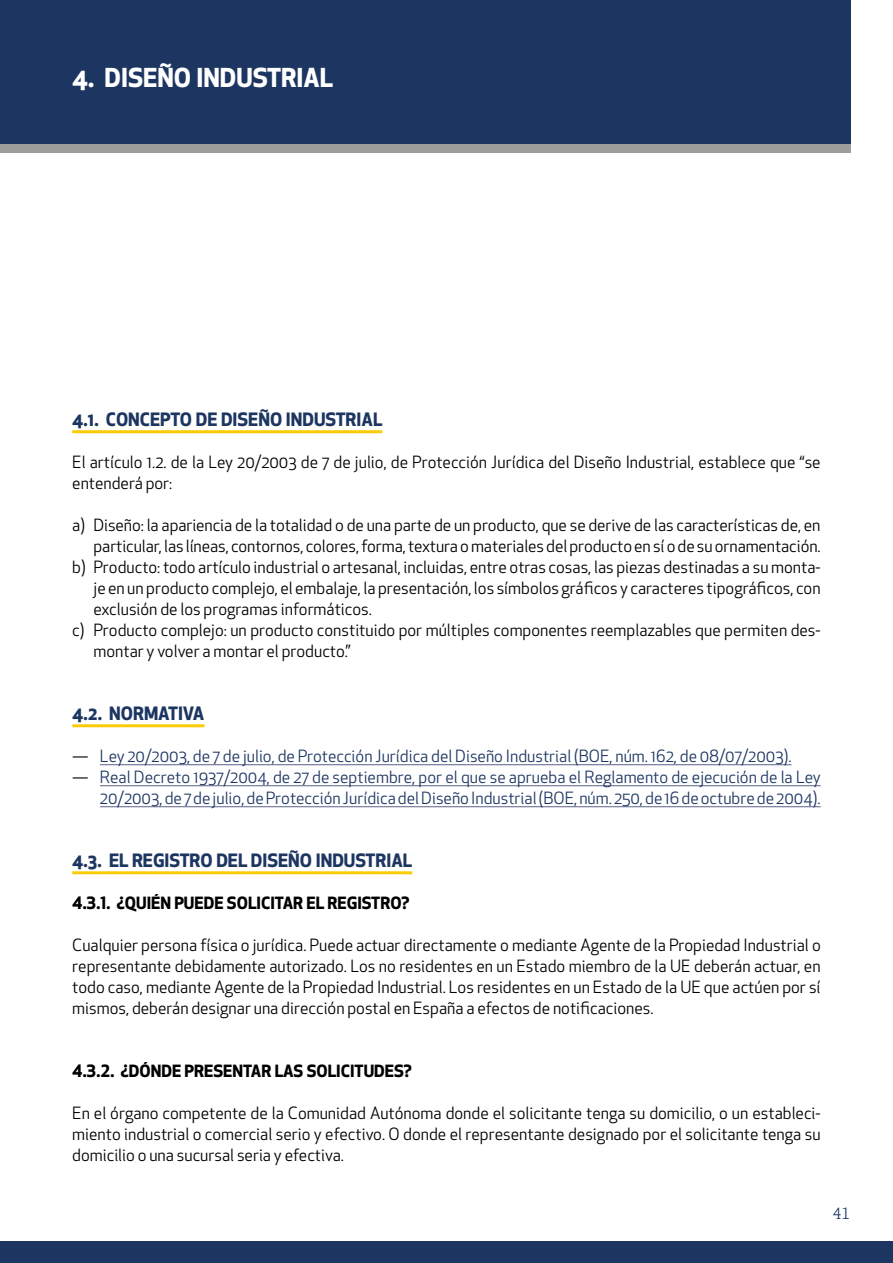
<style>
.page{position:relative;width:893px;height:1263px;background:#fff}
.page>*{position:absolute;margin:0;border:0;box-sizing:border-box;transform-origin:0 0}
.t1{font:700 25.5px "Apex New";color:#fff}
.t2{font:700 18px "Apex New";color:#1d3661}
.t3{font:16.5px/21px "Apex New";color:#000;text-align:justify}
.t4{font:16.5px/21px "Apex New";color:#1d3661;text-align:right}
.t5{font:700 16.5px "Apex New";color:#000}
.t6{font:15px "Apex Serif";color:#1d3661}
.s1{color:#000}
</style>
<div class="page">
<div style="left:0;top:0;width:850px;height:145px;background:#1d3661"></div>
<div style="left:0;top:1242px;width:893px;height:21px;background:#1d3661"></div>
<div style="left:0;top:145px;width:850px;height:8px;background:#9d9d9c"></div>
<hr style="left:72px;top:430px;width:310px;height:3px;background:#fbcb07">
<hr style="left:72px;top:724px;width:132px;height:3px;background:#fbcb07">
<hr style="left:100px;top:764px;width:691px;height:1px;background:#5a6186">
<hr style="left:100px;top:785px;width:721px;height:1px;background:#5a6186">
<hr style="left:100px;top:806px;width:721px;height:1px;background:#5a6186">
<hr style="left:72px;top:871px;width:340px;height:3px;background:#fbcb07">
<h1 class="t1" style="left:72px;top:59px;width:262px">4. DISEÑO INDUSTRIAL</h1>
<p class="t2" style="left:72px;top:406px;width:312px">4.1. CONCEPTO DE DISEÑO INDUSTRIAL</p>
<p class="t3" style="left:72px;top:451px;width:750px">El artículo 1.2. de la Ley 20/2003 de 7 de julio, de Protección Jurídica del Diseño Industrial, establece que “se entenderá por:</p>
<p class="t3" style="left:72px;top:514px;width:750px">a) Diseño: la apariencia de la totalidad o de una parte de un producto, que se derive de las características de, en</p>
<p class="t3" style="left:94px;top:535px;width:729px">particular, las líneas, contornos, colores, forma, textura o materiales del producto en sí o de su ornamentación.</p>
<p class="t3" style="left:72px;top:556px;width:750px">b) Producto: todo artículo industrial o artesanal, incluidas, entre otras cosas, las piezas destinadas a su monta-</p>
<p class="t3" style="left:94px;top:577px;width:729px">je en un producto complejo, el embalaje, la presentación, los símbolos gráficos y caracteres tipográficos, con</p>
<p class="t3" style="left:94px;top:598px;width:280px">exclusión de los programas informáticos.</p>
<p class="t3" style="left:72px;top:619px;width:750px">c) Producto complejo: un producto constituido por múltiples componentes reemplazables que permiten des-</p>
<p class="t3" style="left:94px;top:640px;width:258px">montar y volver a montar el producto.”</p>
<p class="t2" style="left:72px;top:700px;width:134px">4.2. NORMATIVA</p>
<p class="t4" style="left:72px;top:745px;width:721px"><span class="s1">—</span> Ley 20/2003, de 7 de julio, de Protección Jurídica del Diseño Industrial (BOE, núm. 162, de 08/07/2003).</p>
<p class="t4" style="left:72px;top:766px;width:750px"><span class="s1">—</span> Real Decreto 1937/2004, de 27 de septiembre, por el que se aprueba el Reglamento de ejecución de la Ley<br>20/2003, de 7 de julio, de Protección Jurídica del Diseño Industrial (BOE, núm. 250, de 16 de octubre de 2004).</p>
<p class="t2" style="left:72px;top:847px;width:341px">4.3. EL REGISTRO DEL DISEÑO INDUSTRIAL</p>
<p class="t5" style="left:72px;top:891px;width:339px">4.3.1. ¿QUIÉN PUEDE SOLICITAR EL REGISTRO?</p>
<p class="t3" style="left:72px;top:934px;width:750px">Cualquier persona física o jurídica. Puede actuar directamente o mediante Agente de la Propiedad Industrial o representante debidamente autorizado. Los no residentes en un Estado miembro de la UE deberán actuar, en todo caso, mediante Agente de la Propiedad Industrial. Los residentes en un Estado de la UE que actúen por sí mismos, deberán designar una dirección postal en España a efectos de notificaciones.</p>
<p class="t5" style="left:72px;top:1059px;width:341px">4.3.2. ¿DÓNDE PRESENTAR LAS SOLICITUDES?</p>
<p class="t3" style="left:72px;top:1102px;width:750px">En el órgano competente de la Comunidad Autónoma donde el solicitante tenga su domicilio, o un estableci&shy;miento industrial o comercial serio y efectivo. O donde el representante designado por el solicitante tenga su domicilio o una sucursal seria y efectiva.</p>
<p class="t6" style="left:832px;top:1204px;width:19px">41</p>
</div>
